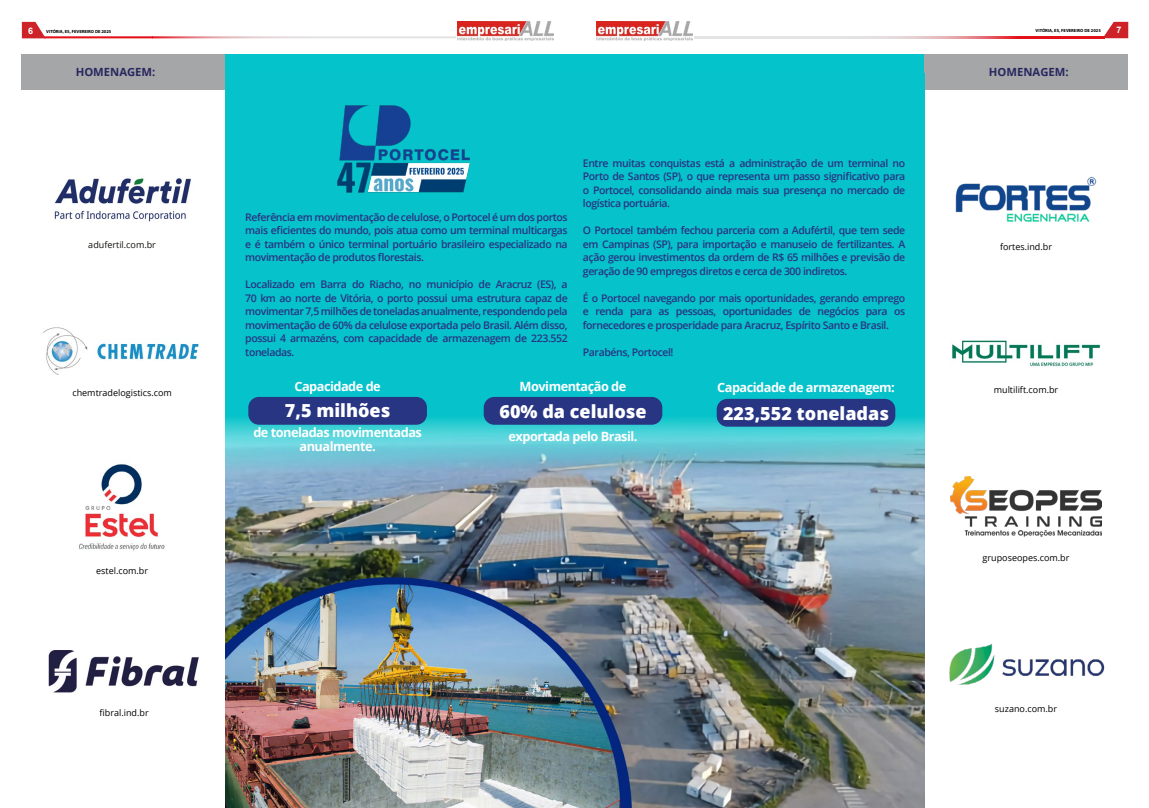
<style>
.page{position:relative;width:1149px;height:808px;background:#fff}
.page>*{position:absolute;margin:0;border:0;box-sizing:border-box;transform-origin:0 0}
.t1{font:800 18px "Open Sans";color:#fff}
.t2{font:700 12.75px/13.5px "Open Sans";letter-spacing:-.04em;color:#fff;text-align:center}
.t3{font:700 11.25px "Open Sans";color:#29275f}
.t4{font:600 10.5px/13.5px "Open Sans";letter-spacing:-.04em;color:#283583;text-align:justify}
.t5{font:9px "Open Sans";color:#000}
.t6{font:9px "Open Sans";color:#12110c}
.t7{font:700 9px "Arial";color:#fff}
.t8{font:700 4.5px "Myriad Pro";color:#000}
</style>
<div class="page">
<div style="left:225px;top:54px;width:699px;height:72px;background:#04c3cb"></div>
<div style="left:21px;top:54px;width:203px;height:35px;background:#a4a6a8"></div>
<div style="left:924px;top:54px;width:203px;height:35px;background:#a4a6a8"></div>
<svg style="left:694px;top:36px;width:408px;height:2px"></svg>
<svg style="left:1102px;top:22px;width:25px;height:16px"></svg>
<svg style="left:22px;top:22px;width:434px;height:16px"></svg>
<img style="left:457px;top:22px;width:96px;height:18px">
<img style="left:596px;top:22px;width:96px;height:18px">
<img style="left:225px;top:126px;width:699px;height:682px">
<div style="left:248px;top:397px;width:179px;height:28px;background:#283583;border-radius:11px"></div>
<div style="left:483px;top:397px;width:179px;height:28px;background:#283583;border-radius:11px"></div>
<div style="left:716px;top:399px;width:179px;height:28px;background:#283583;border-radius:11px"></div>
<img style="left:322px;top:105px;width:161px;height:98px">
<img style="left:949px;top:644px;width:156px;height:41px">
<img style="left:79px;top:464px;width:86px;height:87px">
<img style="left:952px;top:340px;width:149px;height:27px">
<img style="left:43px;top:327px;width:156px;height:48px">
<img style="left:48px;top:650px;width:151px;height:42px">
<img style="left:955px;top:176px;width:142px;height:46px">
<img style="left:950px;top:477px;width:150px;height:59px">
<img style="left:54px;top:178px;width:137px;height:44px">
<p class="t7" style="left:25px;top:24px;width:10px">46</p>
<p class="t8" style="left:46px;top:28px;width:67px">VITÓRIA, ES, FEVEREIRO DE 2025</p>
<p class="t8" style="left:1035px;top:28px;width:67px">VITÓRIA, ES, FEVEREIRO DE 2025</p>
<p class="t7" style="left:1115px;top:24px;width:7px">7</p>
<p class="t3" style="left:76px;top:64px;width:81px">HOMENAGEM:</p>
<p class="t3" style="left:988px;top:64px;width:81px">HOMENAGEM:</p>
<p class="t6" style="left:88px;top:238px;width:69px">adufertil.com.br</p>
<p class="t4" style="left:245px;top:210px;width:324px">Referência em movimentação de celulose, o Portocel é um dos portos mais eficientes do mundo, pois atua como um terminal multicargas e é também o único terminal portuário brasileiro especializado na movimentação de produtos florestais.</p>
<p class="t4" style="left:245px;top:277px;width:324px">Localizado em Barra do Riacho, no município de Aracruz (ES), a 70 km ao norte de Vitória, o porto possui uma estrutura capaz de movimentar 7,5 milhões de toneladas anualmente, respondendo pela movimentação de 60% da celulose exportada pelo Brasil. Além disso, possui 4 armazéns, com capacidade de armazenagem de 223.552 toneladas.</p>
<p class="t4" style="left:582px;top:156px;width:324px">Entre muitas conquistas está a administração de um terminal no Porto de Santos (SP), o que representa um passo significativo para o Portocel, consolidando ainda mais sua presença no mercado de logística portuária.</p>
<p class="t4" style="left:582px;top:224px;width:324px">O Portocel também fechou parceria com a Adufértil, que tem sede em Campinas (SP), para importação e manuseio de fertilizantes. A ação gerou investimentos da ordem de R$ 65 milhões e previsão de geração de 90 empregos diretos e cerca de 300 indiretos.</p>
<p class="t4" style="left:582px;top:291px;width:324px">É o Portocel navegando por mais oportunidades, gerando emprego e renda para as pessoas, oportunidades de negócios para os fornecedores e prosperidade para Aracruz, Espírito Santo e Brasil.</p>
<p class="t4" style="left:582px;top:345px;width:92px">Parabéns, Portocel!</p>
<p class="t5" style="left:999px;top:240px;width:53px">fortes.ind.br</p>
<p class="t2" style="left:294px;top:379px;width:88px">Capacidade de</p>
<p class="t2" style="left:519px;top:380px;width:108px">Movimentação de</p>
<p class="t2" style="left:508px;top:429px;width:130px">exportada pelo Brasil.</p>
<p class="t2" style="left:717px;top:380px;width:179px">Capacidade de armazenagem:</p>
<p class="t5" style="left:72px;top:386px;width:101px">chemtradelogistics.com</p>
<p class="t5" style="left:993px;top:384px;width:66px">multilift.com.br</p>
<h1 class="t1" style="left:285px;top:397px;width:107px">7,5 milhões</h1>
<h1 class="t1" style="left:499px;top:398px;width:149px">60% da celulose</h1>
<h1 class="t1" style="left:722px;top:400px;width:167px">223,552 toneladas</h1>
<p class="t2" style="left:253px;top:425px;width:170px">de toneladas movimentadas anualmente.</p>
<p class="t5" style="left:96px;top:565px;width:53px">estel.com.br</p>
<p class="t5" style="left:100px;top:707px;width:51px">fibral.ind.br</p>
<p class="t5" style="left:982px;top:551px;width:88px">gruposeopes.com.br</p>
<p class="t5" style="left:994px;top:703px;width:64px">suzano.com.br</p>
</div>
